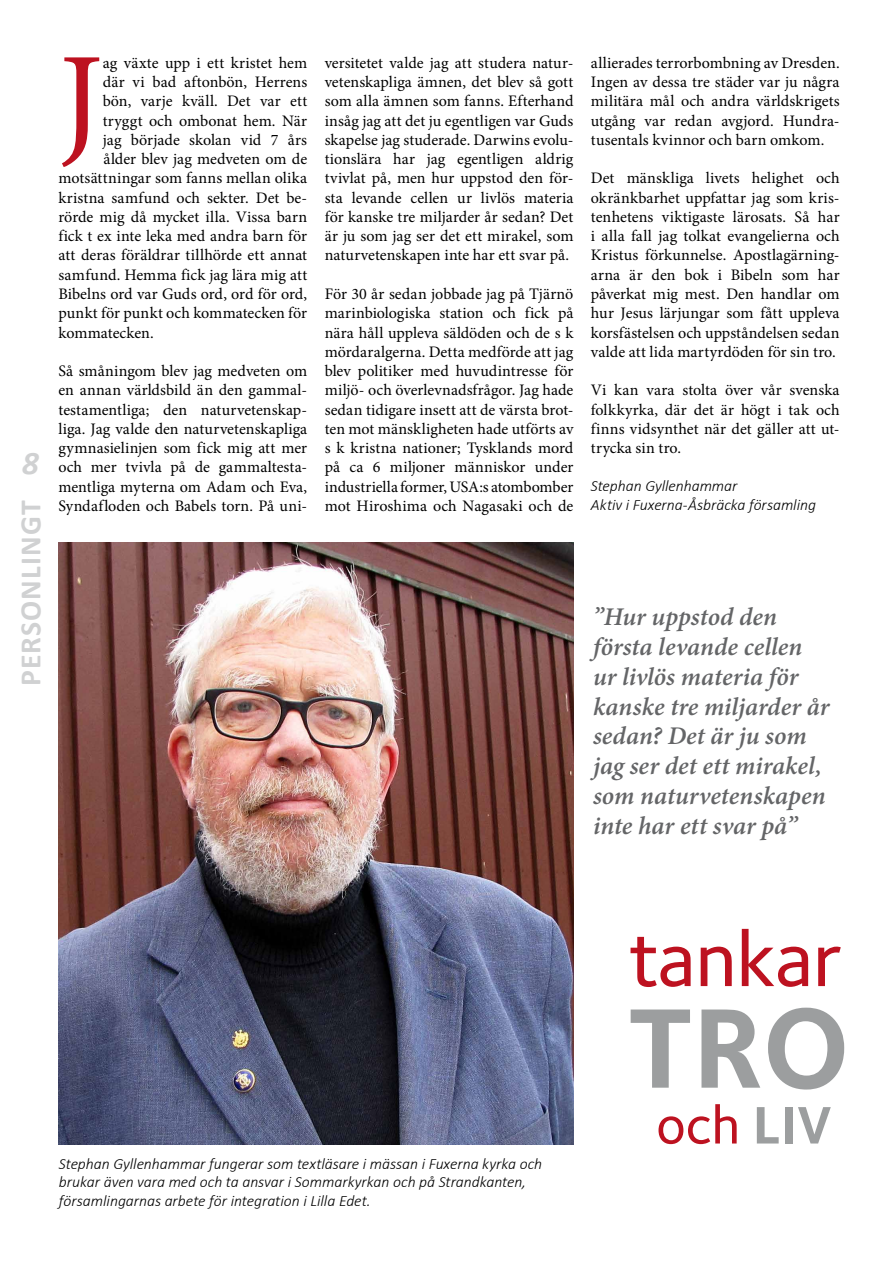
<style>
.page{position:relative;width:893px;height:1263px;background:#fff}
.page>*{position:absolute;margin:0;border:0;box-sizing:border-box;transform-origin:0 0}
.t1{font:134.55px "Minion Pro";color:#bd1220}
.t2{font:700 117.15px "Foundry Sterling";color:#9c9e9f}
.t3{font:500 79.35px "Foundry Sterling";color:#bd1220}
.t4{font:500 54.6px "Foundry Sterling";color:#bd1220}
.t5{font:italic 700 33px "Calibri";color:#d0d1d2}
.t6{font:700 29.7px "Calibri";letter-spacing:.04em;color:#d0d1d2}
.t7{font:italic 600 25.5px/30px "Minion Pro";color:#646567}
.t8{font:16.05px/19.2px "Minion Pro";letter-spacing:.005em;color:#000;text-align:justify}
.t9{font:italic 300 15.75px/18.3px "Calibri";letter-spacing:-.005em;color:#000}
.s1{font-weight:700;color:#9c9e9f}
</style>
<div class="page">
<img style="left:59px;top:542px;width:514px;height:603px">
<h3 class="t5" style="left:22px;top:442px;width:18px">8</h3>
<h3 class="t6" style="left:12px;top:686px;width:187px;rotate:-90deg">PERSONLINGT</h3>
<h1 class="t1" style="left:58px;top:12px;width:46px">J</h1>
<p class="t8" style="left:103px;top:53px;width:206px">ag växte upp i ett kristet hem</p>
<p class="t8" style="left:103px;top:72px;width:206px">där vi bad aftonbön, Herrens</p>
<p class="t8" style="left:103px;top:92px;width:206px">bön, varje kväll. Det var ett</p>
<p class="t8" style="left:103px;top:111px;width:206px">tryggt och ombonat hem. När</p>
<p class="t8" style="left:103px;top:130px;width:206px">jag började skolan vid 7 års</p>
<p class="t8" style="left:103px;top:149px;width:205px">ålder blev jag medveten om de</p>
<p class="t8" style="left:58px;top:169px;width:250px">motsättningar som fanns mellan olika</p>
<p class="t8" style="left:58px;top:188px;width:250px">kristna samfund och sekter. Det be-</p>
<p class="t8" style="left:58px;top:207px;width:250px">rörde mig då mycket illa. Vissa barn</p>
<p class="t8" style="left:58px;top:227px;width:250px">fick t ex inte leka med andra barn för</p>
<p class="t8" style="left:58px;top:246px;width:250px">att deras föräldrar tillhörde ett annat</p>
<p class="t8" style="left:58px;top:265px;width:250px">samfund. Hemma fick jag lära mig att</p>
<p class="t8" style="left:58px;top:284px;width:250px">Bibelns ord var Guds ord, ord för ord,</p>
<p class="t8" style="left:58px;top:304px;width:250px">punkt för punkt och kommatecken för</p>
<p class="t8" style="left:58px;top:323px;width:97px">kommatecken.</p>
<p class="t8" style="left:58px;top:361px;width:250px">Så småningom blev jag medveten om en annan världsbild än den gammal&shy;testamentliga; den naturvetenskap&shy;liga. Jag valde den naturvetenskapliga gymnasielinjen som fick mig att mer och mer tvivla på de gammaltesta&shy;mentliga myterna om Adam och Eva, Syndafloden och Babels torn. På uni-</p>
<p class="t8" style="left:325px;top:53px;width:250px">versitetet valde jag att studera natur&shy;vetenskapliga ämnen, det blev så gott som alla ämnen som fanns. Efterhand insåg jag att det ju egentligen var Guds skapelse jag studerade. Darwins evolu&shy;tionslära har jag egentligen aldrig tvivlat på, men hur uppstod den för&shy;sta levande cellen ur livlös materia för kanske tre miljarder år sedan? Det är ju som jag ser det ett mirakel, som naturvetenskapen inte har ett svar på.</p>
<p class="t8" style="left:325px;top:284px;width:250px">För 30 år sedan jobbade jag på Tjärnö marinbiologiska station och fick på nära håll uppleva säldöden och de s k mördaralgerna. Detta medförde att jag blev politiker med huvudintresse för miljö- och överlevnadsfrågor. Jag hade sedan tidigare insett att de värsta brot&shy;ten mot mänskligheten hade utförts av s k kristna nationer; Tysklands mord på ca 6 miljoner människor under industriella former, USA:s atombomber mot Hiroshima och Nagasaki och de</p>
<p class="t8" style="left:591px;top:53px;width:250px">allierades terrorbombning av Dresden.<br>Ingen av dessa tre städer var ju några militära mål och andra världskrigets utgång var redan avgjord. Hundra&shy;tusentals kvinnor och barn omkom.</p>
<p class="t8" style="left:591px;top:169px;width:250px">Det mänskliga livets helighet och okränkbarhet uppfattar jag som kris&shy;tenhetens viktigaste lärosats. Så har i alla fall jag tolkat evangelierna och Kristus förkunnelse. Apostlagärning&shy;arna är den bok i Bibeln som har påverkat mig mest. Den handlar om hur Jesus lärjungar som fått uppleva korsfästelsen och uppståndelsen sedan valde att lida martyrdöden för sin tro.</p>
<p class="t8" style="left:591px;top:381px;width:250px">Vi kan vara stolta över vår svenska folkkyrka, där det är högt i tak och finns vidsynthet när det gäller att ut&shy;trycka sin tro.</p>
<p class="t9" style="left:591px;top:476px;width:227px;line-height:18.9px">Stephan Gyllenhammar<br>Aktiv i Fuxerna-Åsbräcka församling</p>
<h3 class="t7" style="left:593px;top:601px;width:238px">”Hur uppstod den första levande cellen ur livlös materia för kanske tre miljarder år sedan? Det är ju som jag ser det ett mirakel, som naturvetenskapen inte har ett svar på”</h3>
<p class="t9" style="left:59px;top:1154px;width:485px">Stephan Gyllenhammar fungerar som textläsare i mässan i Fuxerna kyrka och brukar även vara med och ta ansvar i Sommarkyrkan och på Strandkanten, församlingarnas arbete för integration i Lilla Edet.</p>
<h3 class="t3" style="left:629px;top:913px;width:216px">tankar</h3>
<h2 class="t2" style="left:627px;top:978px;width:224px">TRO</h2>
<h3 class="t4" style="left:656px;top:1093px;width:177px">och <span class="s1">LIV</span></h3>
</div>
